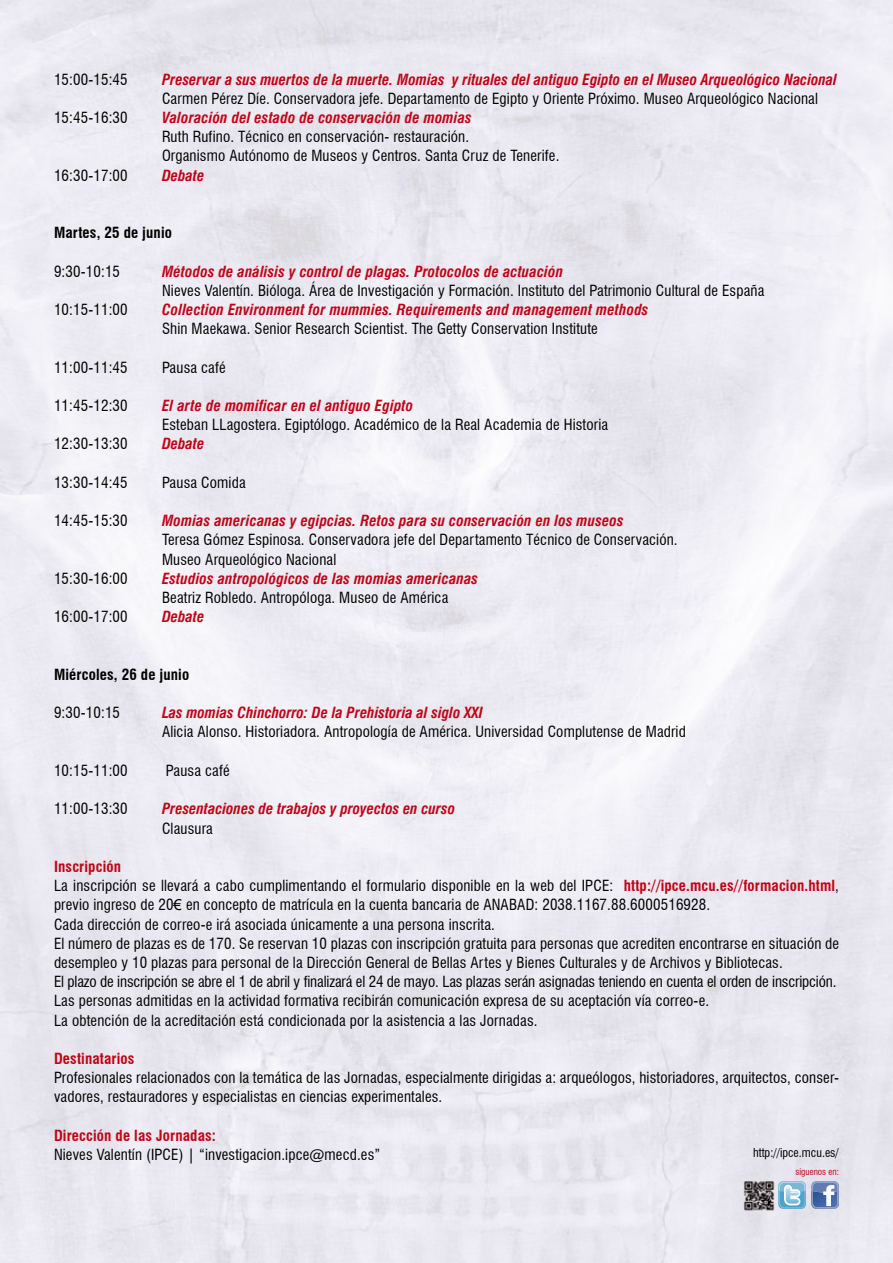
<style>
.page{position:relative;width:893px;height:1263px;background:#fff}
.page>*{position:absolute;margin:0;border:0;box-sizing:border-box;transform-origin:0 0}
.t1{font:condensed 15px/19.2px "Swiss 721 BT";letter-spacing:.01em;color:#000}
.t2{font:italic 700 condensed 15px "Swiss 721 BT";letter-spacing:.01em;color:#c00418}
.t3{font:700 condensed 15px "Swiss 721 BT";letter-spacing:.01em;color:#c00418}
.t4{font:700 condensed 15px "Swiss 721 BT";letter-spacing:.01em;color:#000}
.t5{font:condensed 12px "Swiss 721 BT";color:#000}
.t6{font:condensed 9px "Swiss 721 BT";color:#c00418}
.s1{font-weight:700;color:#c00418}
.s2{font-family:"Arial";font-stretch:normal}
</style>
<div class="page">
<svg style="left:778px;top:1181px;width:61px;height:28px;background:#90b1d1"></svg>
<img style="left:741px;top:1177px;width:36px;height:36px">
<p class="t1" style="left:54px;top:70px;width:75px">15:00-15:45</p>
<p class="t2" style="left:162px;top:70px;width:676px">Preservar a sus muertos de la muerte. Momias y rituales del antiguo Egipto en el Museo Arqueológico Nacional</p>
<p class="t1" style="left:162px;top:89px;width:657px">Carmen Pérez Díe. Conservadora jefe. Departamento de Egipto y Oriente Próximo. Museo Arqueológico Nacional</p>
<p class="t1" style="left:54px;top:108px;width:75px">15:45-16:30</p>
<p class="t2" style="left:162px;top:109px;width:311px">Valoración del estado de conservación de momias</p>
<p class="t1" style="left:162px;top:127px;width:399px">Ruth Rufino. Técnico en conservación- restauración.<br>Organismo Autónomo de Museos y Centros. Santa Cruz de Tenerife.</p>
<p class="t1" style="left:54px;top:166px;width:75px">16:30-17:00</p>
<p class="t2" style="left:162px;top:166px;width:44px">Debate</p>
<p class="t4" style="left:54px;top:224px;width:120px">Martes, 25 de junio</p>
<p class="t1" style="left:54px;top:262px;width:68px">9:30-10:15</p>
<p class="t2" style="left:162px;top:262px;width:403px">Métodos de análisis y control de plagas. Protocolos de actuación</p>
<p class="t1" style="left:162px;top:281px;width:604px">Nieves Valentín. Bióloga. Área de Investigación y Formación. Instituto del Patrimonio Cultural de España</p>
<p class="t1" style="left:54px;top:300px;width:75px">10:15-11:00</p>
<p class="t2" style="left:162px;top:301px;width:488px">Collection Environment for mummies. Requirements and management methods</p>
<p class="t1" style="left:162px;top:319px;width:437px">Shin Maekawa. Senior Research Scientist. The Getty Conservation Institute</p>
<p class="t1" style="left:54px;top:358px;width:75px">11:00-11:45</p>
<p class="t1" style="left:162px;top:358px;width:65px">Pausa café</p>
<p class="t1" style="left:54px;top:396px;width:75px">11:45-12:30</p>
<p class="t2" style="left:162px;top:397px;width:253px">El arte de momificar en el antiguo Egipto</p>
<p class="t1" style="left:162px;top:415px;width:448px">Esteban LLagostera. Egiptólogo. Académico de la Real Academia de Historia</p>
<p class="t1" style="left:54px;top:434px;width:75px">12:30-13:30</p>
<p class="t2" style="left:162px;top:435px;width:44px">Debate</p>
<p class="t1" style="left:54px;top:473px;width:75px">13:30-14:45</p>
<p class="t1" style="left:162px;top:473px;width:85px">Pausa Comida</p>
<p class="t1" style="left:54px;top:511px;width:75px">14:45-15:30</p>
<p class="t2" style="left:162px;top:512px;width:463px">Momias americanas y egipcias. Retos para su conservación en los museos</p>
<p class="t1" style="left:162px;top:530px;width:517px">Teresa Gómez Espinosa. Conservadora jefe del Departamento Técnico de Conservación.<br>Museo Arqueológico Nacional</p>
<p class="t1" style="left:54px;top:569px;width:75px">15:30-16:00</p>
<p class="t2" style="left:162px;top:569px;width:317px">Estudios antropológicos de las momias americanas</p>
<p class="t1" style="left:162px;top:588px;width:288px">Beatriz Robledo. Antropóloga. Museo de América</p>
<p class="t1" style="left:54px;top:607px;width:75px">16:00-17:00</p>
<p class="t2" style="left:162px;top:608px;width:44px">Debate</p>
<p class="t4" style="left:54px;top:665px;width:137px">Miércoles, 26 de junio</p>
<p class="t1" style="left:54px;top:703px;width:68px">9:30-10:15</p>
<p class="t2" style="left:162px;top:704px;width:322px">Las momias Chinchorro: De la Prehistoria al siglo XXI</p>
<p class="t1" style="left:162px;top:722px;width:525px">Alicia Alonso. Historiadora. Antropología de América. Universidad Complutense de Madrid</p>
<p class="t1" style="left:54px;top:761px;width:75px">10:15-11:00</p>
<p class="t1" style="left:166px;top:761px;width:65px">Pausa café</p>
<p class="t1" style="left:54px;top:799px;width:75px">11:00-13:30</p>
<p class="t2" style="left:162px;top:800px;width:295px">Presentaciones de trabajos y proyectos en curso</p>
<p class="t1" style="left:162px;top:818px;width:52px">Clausura</p>
<p class="t1" style="left:54px;top:857px;width:786px"><span class="s1">Inscripción<br></span>La inscripción se llevará a cabo cumplimentando el formulario disponible en la web del IPCE: <span class="s1">http://ipce.mcu.es//formacion.html</span>, previo ingreso de 20<span class="s2">€</span> en concepto de matrícula en la cuenta bancaria de ANABAD: 2038.1167.88.6000516928.<br>Cada dirección de correo-e irá asociada únicamente a una persona inscrita.<br>El número de plazas es de 170. Se reservan 10 plazas con inscripción gratuita para personas que acrediten encontrarse en situación de desempleo y 10 plazas para personal de la Dirección General de Bellas Artes y Bienes Culturales y de Archivos y Bibliotecas.<br>El plazo de inscripción se abre el 1 de abril y finalizará el 24 de mayo. Las plazas serán asignadas teniendo en cuenta el orden de inscripción.<br>Las personas admitidas en la actividad formativa recibirán comunicación expresa de su aceptación vía correo-e.<br>La obtención de la acreditación está condicionada por la asistencia a las Jornadas.</p>
<p class="t3" style="left:54px;top:1049px;width:82px">Destinatarios</p>
<p class="t1" style="left:54px;top:1068px;width:786px">Profesionales relacionados con la temática de las Jornadas, especialmente dirigidas a: arqueólogos, historiadores, arquitectos, conser&shy;vadores, restauradores y especialistas en ciencias experimentales.</p>
<p class="t3" style="left:54px;top:1126px;width:163px">Dirección de las Jornadas:</p>
<p class="t1" style="left:54px;top:1145px;width:328px">Nieves Valentín (IPCE) | “investigacion.ipce@mecd.es”</p>
<p class="t5" style="left:753px;top:1146px;width:87px">http://ipce.mcu.es/</p>
<p class="t6" style="left:795px;top:1166px;width:45px">síguenos en:</p>
</div>
